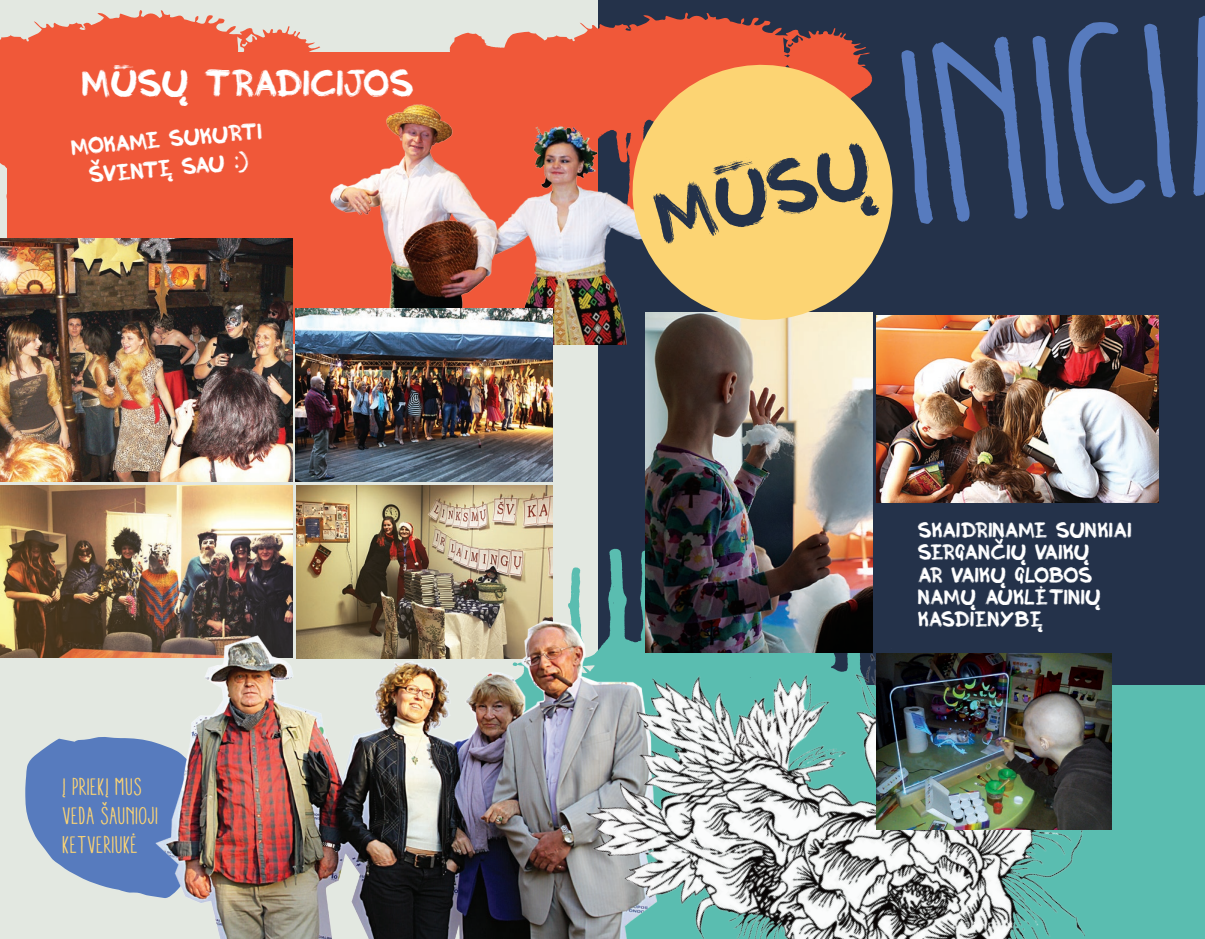
<style>
.page{position:relative;width:1205px;height:939px;background:#fff}
.page>*{position:absolute;margin:0;border:0;box-sizing:border-box;transform-origin:0 0}
.t1{font:75.88px "Inky";color:#24324a}
.t2{font:37px "Inky";color:#fff}
.t3{font:condensed 24.25px/29.1px "Aracne";color:#fcd473}
.t4{font:22.62px/29px "Inky";color:#fff;text-align:center}
.t5{font:21.25px/22.2px "Inky";color:#fff}
</style>
<div class="page">
<div style="left:0;top:0;width:599px;height:939px;background:#e3e8e1"></div>
<svg style="left:0;top:10px;width:326px;height:228px;background:#ee6649"></svg>
<div style="left:599px;top:0;width:606px;height:862px;background:#24324a"></div>
<div style="left:600px;top:686px;width:605px;height:253px;background:#5abdb0"></div>
<img style="left:296px;top:486px;width:256px;height:120px">
<img style="left:0;top:486px;width:292px;height:172px">
<img style="left:0;top:238px;width:292px;height:244px">
<svg style="left:449px;top:13px;width:417px;height:50px;fill:#f05839"></svg>
<img style="left:876px;top:315px;width:282px;height:188px">
<img style="left:645px;top:333px;width:227px;height:212px">
<img style="left:262px;top:63px;width:396px;height:281px">
<img style="left:296px;top:309px;width:256px;height:173px">
<svg style="left:25px;top:737px;width:87px;height:152px"></svg>
<img style="left:112px;top:606px;width:433px;height:333px">
<img style="left:545px;top:545px;width:607px;height:394px">
<img style="left:876px;top:654px;width:235px;height:175px">
<svg style="left:619px;top:52px;width:286px;height:281px;fill:#fcd473"></svg>
<svg style="left:901px;top:15px;width:304px;height:209px"></svg>
<p class="t2" style="left:82px;top:58px;width:334px">MŪSŲ TRADICIJOS</p>
<p class="t4" style="left:70px;top:133px;width:193px;rotate:-5deg">MOKAME SUKURTI<br>ŠVENTĘ SAU :)</p>
<p class="t3" style="left:63px;top:771px;width:98px">Į PRIEKĮ MUS<br>VEDA ŠAUNIOJI<br>KETVERIUKĖ</p>
<p class="t1" style="left:645px;top:169px;width:221px;rotate:-14deg">MŪSŲ</p>
<p class="t5" style="left:918px;top:519px;width:215px">SKAIDRINAME SUNKIAI<br>SERGANČIŲ VAIKŲ<br>AR VAIKŲ GLOBOS<br>NAMŲ AUKLĖTINIŲ<br>KASDIENYBĘ</p>
</div>
